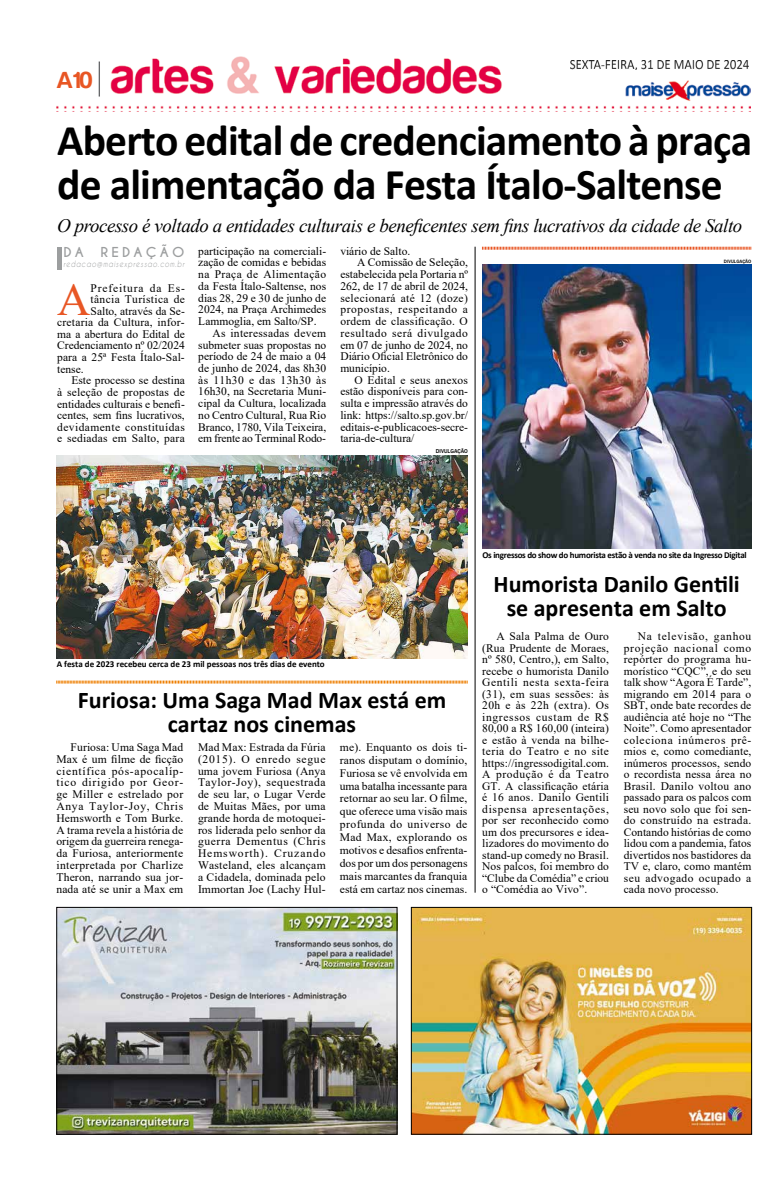
<style>
.page{position:relative;width:780px;height:1191px;background:#fff}
.page>*{position:absolute;margin:0;border:0;box-sizing:border-box;transform-origin:0 0}
.t1{font:46.2px "Times New Roman";color:#e85624}
.t2{font:700 44px/44px "Calibri";letter-spacing:-.02em;color:#000}
.t3{font:700 24px/24px "Calibri";color:#000;text-align:center}
.t4{font:24px "Harabara";color:#e85624}
.t5{font:italic 19px "Times New Roman";letter-spacing:-.02em;color:#000}
.t6{font:700 12.9px "Caviar Dreams";letter-spacing:.24em;color:#9c9e9f;scale:1.04 1}
.t7{font:11.5px/11.5px "Times New Roman";color:#000;text-align:justify}
.t8{font:11.5px "Times New Roman";letter-spacing:.02em;color:#000}
.t9{font:11.5px "Times New Roman";letter-spacing:.035em;color:#000}
.t10{font:11.5px "Times New Roman";letter-spacing:.03em;color:#000}
.t11{font:11.5px "Times New Roman";letter-spacing:.05em;color:#000}
.t12{font:11.5px "Times New Roman";letter-spacing:.045em;color:#000}
.t13{font:11.5px "Times New Roman";letter-spacing:.025em;color:#000}
.t14{font:11.5px "Times New Roman";letter-spacing:.075em;color:#000}
.t15{font:700 9px "Calibri";letter-spacing:-.03em;color:#000}
.t16{font:700 9px "Calibri";color:#000}
.t17{font:italic 8.3px "Caviar Dreams";letter-spacing:.11em;color:#9c9e9f;scale:.83 1}
.t18{font:500 5.8px "Franklin Gothic";color:#000}
.t19{font:500 4.9px "Franklin Gothic";color:#000}
</style>
<div class="page">
<img style="left:56px;top:57px;width:694px;height:52px">
<img style="left:570px;top:60px;width:178px;height:10px">
<img style="left:58px;top:909px;width:337px;height:223px">
<div style="left:56px;top:907px;width:341px;height:227px;border:1px solid #000"></div>
<img style="left:413px;top:909px;width:337px;height:223px">
<div style="left:411px;top:907px;width:341px;height:227px;border:1px solid #000"></div>
<hr style="left:57px;top:247px;width:4px;height:22px;background:#9c9e9f">
<img style="left:57px;top:455px;width:411px;height:203px">
<img style="left:482px;top:264px;width:269px;height:285px">
<svg style="left:482px;top:247px;width:269px;height:3px"></svg>
<hr style="left:475px;top:247px;width:1px;height:645px;background:#000">
<svg style="left:56px;top:680px;width:411px;height:4px;background:#f6bf81"></svg>
<h3 class="t4" style="left:57px;top:68px;width:37px">A10</h3>
<h2 class="t2" style="left:57px;top:118px;width:696px">Aberto edital de credenciamento à praça de alimentação da Festa Ítalo-Saltense</h2>
<h3 class="t5" style="left:57px;top:212px;width:686px">O processo é voltado a entidades culturais e beneficentes sem fins lucrativos da cidade de Salto</h3>
<p class="t6" style="left:63px;top:244px;width:21px">DA</p>
<p class="t6" style="left:100px;top:244px;width:82px">REDAÇÃO</p>
<p class="t17" style="left:63px;top:259px;width:147px">redacao@maisexpressao.com.br</p>
<h1 class="t1" style="left:57px;top:266px;width:35px">A</h1>
<p class="t14" style="left:91px;top:279px;width:96px">Prefeitura da Es-</p>
<p class="t10" style="left:91px;top:291px;width:96px">tância Turística de</p>
<p class="t7" style="left:91px;top:304px;width:96px">Salto, através da Se-</p>
<p class="t8" style="left:57px;top:314px;width:129px">cretaria da Cultura, infor-</p>
<p class="t7" style="left:57px;top:328px;width:129px">ma a abertura do Edital de</p>
<p class="t7" style="left:57px;top:339px;width:129px">Credenciamento nº 02/2024</p>
<p class="t7" style="left:57px;top:351px;width:129px">para a 25ª Festa Ítalo-Sal-</p>
<p class="t7" style="left:57px;top:363px;width:28px">tense.</p>
<p class="t7" style="left:71px;top:374px;width:115px">Este processo se destina</p>
<p class="t8" style="left:57px;top:384px;width:129px">à seleção de propostas de</p>
<p class="t7" style="left:57px;top:397px;width:129px">entidades culturais e benefi-</p>
<p class="t7" style="left:57px;top:409px;width:129px">centes, sem fins lucrativos,</p>
<p class="t9" style="left:57px;top:419px;width:129px">devidamente constituídas</p>
<p class="t8" style="left:57px;top:430px;width:129px">e sediadas em Salto, para</p>
<p class="t7" style="left:198px;top:245px;width:129px">participação na comerciali-</p>
<p class="t7" style="left:198px;top:256px;width:129px">zação de comidas e bebidas</p>
<p class="t9" style="left:198px;top:266px;width:129px">na Praça de Alimentação</p>
<p class="t7" style="left:198px;top:280px;width:129px">da Festa Ítalo-Saltense, nos</p>
<p class="t7" style="left:198px;top:292px;width:129px">dias 28, 29 e 30 de junho de</p>
<p class="t7" style="left:198px;top:303px;width:129px">2024, na Praça Archimedes</p>
<p class="t7" style="left:198px;top:315px;width:120px">Lammoglia, em Salto/SP.</p>
<p class="t13" style="left:212px;top:325px;width:115px">As interessadas devem</p>
<p class="t7" style="left:198px;top:338px;width:129px">submeter suas propostas no</p>
<p class="t7" style="left:198px;top:350px;width:129px">período de 24 de maio a 04</p>
<p class="t7" style="left:198px;top:362px;width:129px">de junho de 2024, das 8h30</p>
<p class="t9" style="left:198px;top:372px;width:129px">às 11h30 e das 13h30 às</p>
<p class="t7" style="left:198px;top:385px;width:129px">16h30, na Secretaria Muni-</p>
<p class="t7" style="left:198px;top:397px;width:129px">cipal da Cultura, localizada</p>
<p class="t7" style="left:198px;top:409px;width:129px">no Centro Cultural, Rua Rio</p>
<p class="t7" style="left:198px;top:421px;width:129px">Branco, 1780, Vila Teixeira,</p>
<p class="t7" style="left:198px;top:432px;width:129px">em frente ao Terminal Rodo-</p>
<p class="t7" style="left:340px;top:245px;width:71px">viário de Salto.</p>
<p class="t7" style="left:357px;top:256px;width:112px">A Comissão de Seleção,</p>
<p class="t7" style="left:340px;top:268px;width:129px">estabelecida pela Portaria nº</p>
<p class="t7" style="left:340px;top:280px;width:129px">262, de 17 de abril de 2024,</p>
<p class="t10" style="left:340px;top:290px;width:129px">selecionará até 12 (doze)</p>
<p class="t11" style="left:340px;top:301px;width:129px">propostas, respeitando a</p>
<p class="t8" style="left:340px;top:313px;width:129px">ordem de classificação. O</p>
<p class="t12" style="left:340px;top:325px;width:129px">resultado será divulgado</p>
<p class="t7" style="left:340px;top:338px;width:129px">em 07 de junho de 2024, no</p>
<p class="t7" style="left:340px;top:350px;width:129px">Diário Oficial Eletrônico do</p>
<p class="t7" style="left:340px;top:362px;width:51px">município.</p>
<p class="t7" style="left:354px;top:374px;width:115px">O Edital e seus anexos</p>
<p class="t7" style="left:340px;top:385px;width:129px">estão disponíveis para con-</p>
<p class="t7" style="left:340px;top:397px;width:129px">sulta e impressão através do</p>
<p class="t7" style="left:340px;top:409px;width:129px">link: https://salto.sp.gov.br/</p>
<p class="t7" style="left:340px;top:421px;width:129px">editais-e-publicacoes-secre-</p>
<p class="t7" style="left:340px;top:432px;width:76px">taria-de-cultura/</p>
<p class="t18" style="left:436px;top:447px;width:34px">DIVULGAÇÃO</p>
<p class="t19" style="left:723px;top:259px;width:29px">DIVULGAÇÃO</p>
<p class="t16" style="left:57px;top:657px;width:269px">A festa de 2023 recebeu cerca de 23 mil pessoas nos três dias de evento</p>
<h3 class="t3" style="left:78px;top:688px;width:370px">Furiosa: Uma Saga Mad Max está em cartaz nos cinemas</h3>
<p class="t7" style="left:56px;top:741px;width:128px;line-height:11.8px;text-indent:14px">Furiosa: Uma Saga Mad Max é um filme de ficção científica pós-apocalíp&shy;tico dirigido por Geor&shy;ge Miller e estrelado por Anya Taylor-Joy, Chris Hemsworth e Tom Burke.<br>A trama revela a história de origem da guerreira renega&shy;da Furiosa, anteriormente interpretada por Charlize Theron, narrando sua jor&shy;nada até se unir a Max em</p>
<p class="t7" style="left:198px;top:741px;width:129px;line-height:11.8px">Mad Max: Estrada da Fúria (2015). O enredo segue uma jovem Furiosa (Anya Taylor-Joy), sequestrada de seu lar, o Lugar Verde de Muitas Mães, por uma grande horda de motoquei&shy;ros liderada pelo senhor da guerra Dementus (Chris Hemsworth). Cruzando Wasteland, eles alcançam a Cidadela, dominada pelo Immortan Joe (Lachy Hul-</p>
<p class="t7" style="left:340px;top:740px;width:129px;line-height:12.9px">me). Enquanto os dois ti&shy;ranos disputam o domínio, Furiosa se vê envolvida em uma batalha incessante para retornar ao seu lar. O filme, que oferece uma visão mais profunda do universo de Mad Max, explorando os motivos e desafios enfrenta&shy;dos por um dos personagens mais marcantes da franquia está em cartaz nos cinemas.</p>
<p class="t15" style="left:482px;top:548px;width:266px">Os ingressos do show do humorista estão à venda no site da Ingresso Digital</p>
<h3 class="t3" style="left:493px;top:572px;width:248px">Humorista Danilo Gentili se apresenta em Salto</h3>
<p class="t7" style="left:482px;top:630px;width:128px;text-indent:14px">A Sala Palma de Ouro (Rua Prudente de Moraes, nº 580, Centro,), em Salto, recebe o humorista Danilo Gentili nesta sexta-feira (31), em suas sessões: às 20h e às 22h (extra). Os ingressos custam de R$ 80,00 a R$ 160,00 (inteira) e estão à venda na bilhe&shy;teria do Teatro e no site https://ingressodigital.com.<br>A produção é da Teatro GT. A classificação etária é 16 anos. Danilo Gentili dispensa apresentações, por ser reconhecido como um dos precursores e idea&shy;lizadores do movimento do stand-up comedy no Brasil.<br>Nos palcos, foi membro do “Clube da Comédia” e criou o “Comédia ao Vivo”.</p>
<p class="t7" style="left:623px;top:630px;width:129px;text-indent:14px">Na televisão, ganhou projeção nacional como repórter do programa hu&shy;morístico “CQC”, e do seu talk show “Agora É Tarde”, migrando em 2014 para o SBT, onde bate recordes de audiência até hoje no “The Noite”. Como apresentador coleciona inúmeros prê&shy;mios e, como comediante, inúmeros processos, sendo o recordista nessa área no Brasil. Danilo voltou ano passado para os palcos com seu novo solo que foi sen&shy;do construído na estrada.<br>Contando histórias de como lidou com a pandemia, fatos divertidos nos bastidores da TV e, claro, como mantém seu advogado ocupado a cada novo processo.</p>
</div>
